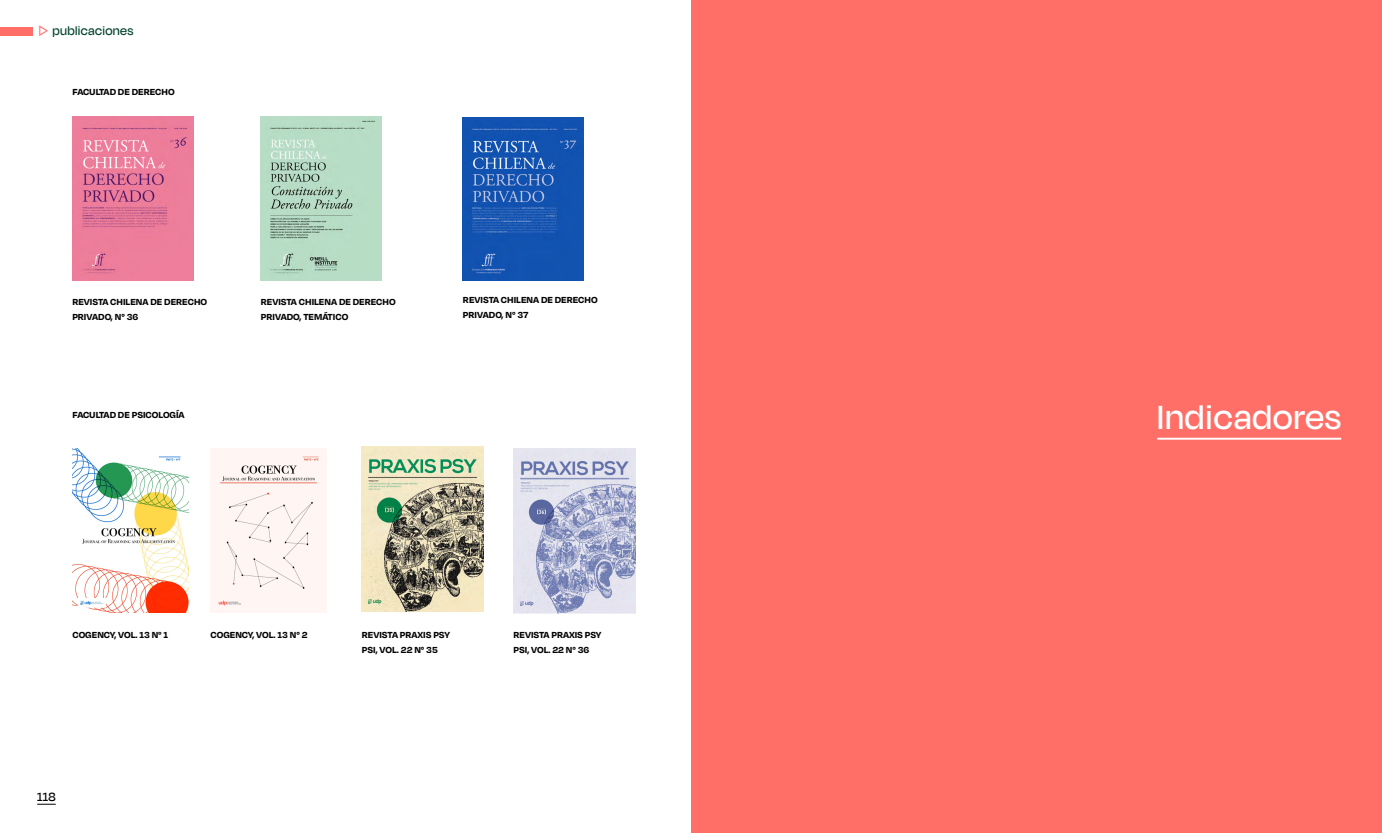
<style>
.page{position:relative;width:1382px;height:833px;background:#fff}
.page>*{position:absolute;margin:0;border:0;box-sizing:border-box;transform-origin:0 0}
.t1{font:500 38.5px "Degular Display";letter-spacing:.025em;color:#fff}
.t2{font:500 14.12px "Degular Display";letter-spacing:.025em;color:#00442d}
.t3{font:500 13.75px "Degular Display";color:#000}
.t4{font:700 10.12px/14.6px "Degular";color:#000}
.s1{color:#ff6f67}
</style>
<div class="page">
<svg style="left:37px;top:804px;width:19px;height:1px"></svg>
<img style="left:362px;top:447px;width:121px;height:164px">
<img style="left:513px;top:449px;width:122px;height:164px">
<img style="left:210px;top:448px;width:117px;height:165px">
<img style="left:73px;top:448px;width:115px;height:165px">
<img style="left:72px;top:116px;width:121px;height:165px">
<img style="left:261px;top:116px;width:121px;height:165px">
<img style="left:463px;top:117px;width:120px;height:163px">
<div style="left:0;top:27px;width:33px;height:8px;background:#ff6f67"></div>
<div style="left:691px;top:0;width:691px;height:833px;background:#ff6f67"></div>
<hr style="left:1157px;top:438px;width:184px;height:2px;background:#fff">
<h2 class="t2" style="left:37px;top:23px;width:98px"><span class="s1">▷</span> publicaciones</h2>
<p class="t4" style="left:72px;top:84px;width:104px">FACULTAD DE DERECHO</p>
<p class="t4" style="left:72px;top:294px;width:136px">REVISTA CHILENA DE DERECHO<br>PRIVADO, N° 36</p>
<p class="t4" style="left:261px;top:294px;width:136px">REVISTA CHILENA DE DERECHO<br>PRIVADO, TEMÁTICO</p>
<p class="t4" style="left:463px;top:292px;width:136px">REVISTA CHILENA DE DERECHO<br>PRIVADO, N° 37</p>
<p class="t4" style="left:72px;top:407px;width:114px">FACULTAD DE PSICOLOGÍA</p>
<p class="t4" style="left:72px;top:627px;width:97px">COGENCY, VOL. 13 N° 1</p>
<p class="t4" style="left:210px;top:627px;width:99px">COGENCY, VOL. 13 N° 2</p>
<p class="t4" style="left:362px;top:627px;width:89px">REVISTA PRAXIS PSY<br>PSI, VOL. 22 N° 35</p>
<p class="t4" style="left:513px;top:627px;width:89px">REVISTA PRAXIS PSY<br>PSI, VOL. 22 N° 36</p>
<h3 class="t3" style="left:37px;top:789px;width:20px">118</h3>
<h1 class="t1" style="left:1157px;top:395px;width:186px">Indicadores</h1>
</div>
